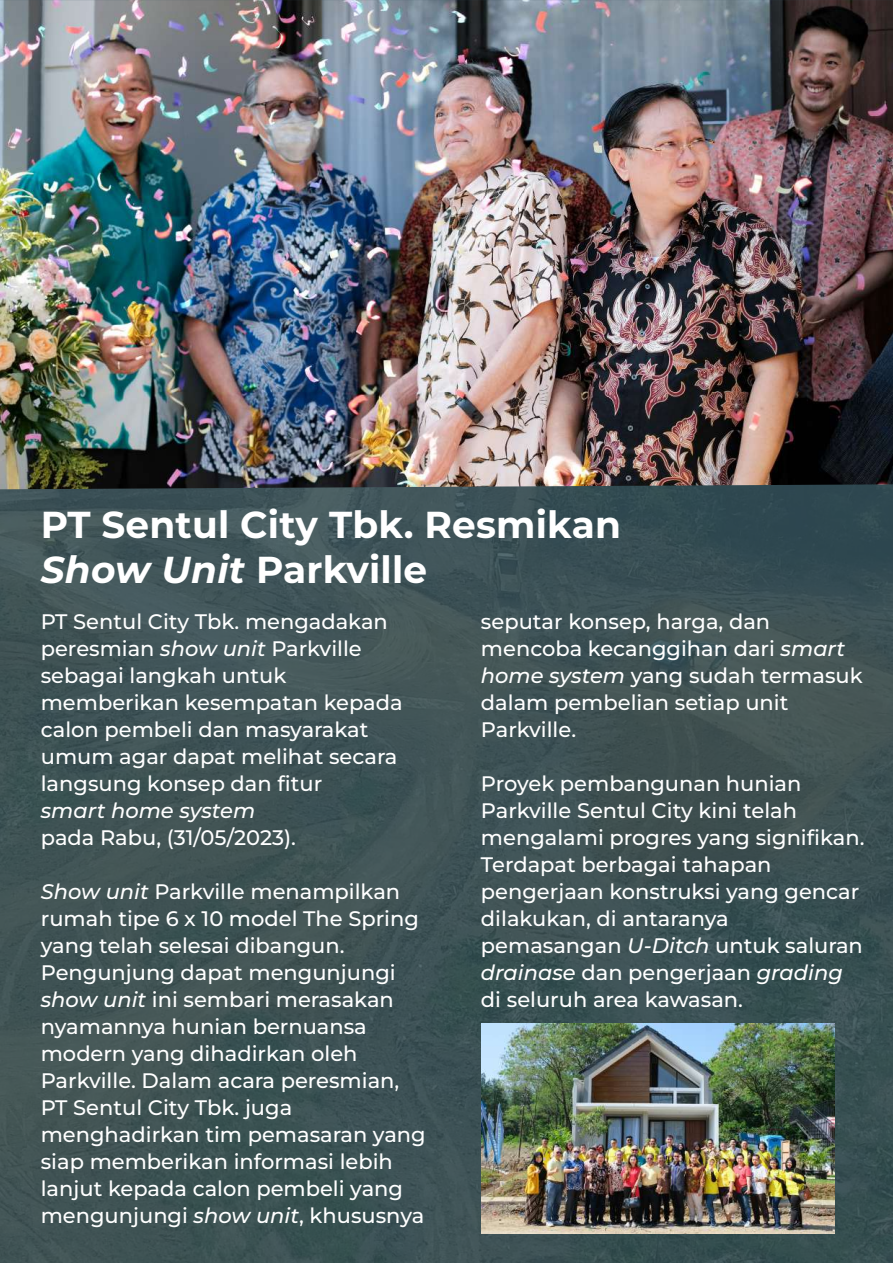
<style>
.page{position:relative;width:893px;height:1263px;background:#fff}
.page>*{position:absolute;margin:0;border:0;box-sizing:border-box;transform-origin:0 0}
.t1{font:700 37.5px/45px "Montserrat";letter-spacing:.005em;color:#fff}
.t2{font:500 21px/27px "Montserrat";color:#fff}
.t3{font:italic 500 21px "Montserrat";color:#fff}
.s1{font-style:italic}
</style>
<div class="page">
<img style="left:0;top:489px;width:893px;height:774px">
<img style="left:0;top:0;width:893px;height:489px">
<img style="left:481px;top:1024px;width:353px;height:210px">
<h1 class="t1" style="left:41px;top:501px;width:582px">PT Sentul City Tbk. Resmikan<br><span class="s1">Show Unit</span> Parkville</h1>
<p class="t2" style="left:41px;top:607px;width:363px">PT Sentul City Tbk. mengadakan peresmian <span class="s1">show unit</span> Parkville sebagai langkah untuk memberikan kesempatan kepada calon pembeli dan masyarakat umum agar dapat melihat secara langsung konsep dan fitur</p>
<p class="t3" style="left:41px;top:796px;width:216px">smart home system</p>
<p class="t2" style="left:41px;top:823px;width:257px">pada Rabu, (31/05/2023).</p>
<p class="t2" style="left:41px;top:877px;width:386px"><span class="s1">Show unit</span> Parkville menampilkan rumah tipe 6 x 10 model The Spring yang telah selesai dibangun.<br>Pengunjung dapat mengunjungi <span class="s1">show unit</span> ini sembari merasakan nyamannya hunian bernuansa modern yang dihadirkan oleh<br>Parkville. Dalam acara peresmian,<br>PT Sentul City Tbk. juga menghadirkan tim pemasaran yang siap memberikan informasi lebih lanjut kepada calon pembeli yang mengunjungi <span class="s1">show unit</span>, khususnya</p>
<p class="t2" style="left:481px;top:607px;width:383px">seputar konsep, harga, dan mencoba kecanggihan dari <span class="s1">smart home system</span> yang sudah termasuk dalam pembelian setiap unit<br>Parkville.</p>
<p class="t2" style="left:481px;top:769px;width:385px">Proyek pembangunan hunian<br>Parkville Sentul City kini telah mengalami progres yang signifikan.<br>Terdapat berbagai tahapan pengerjaan konstruksi yang gencar dilakukan, di antaranya pemasangan <span class="s1">U-Ditch</span> untuk saluran <span class="s1">drainase</span> dan pengerjaan <span class="s1">grading </span>di seluruh area kawasan.</p>
</div>
